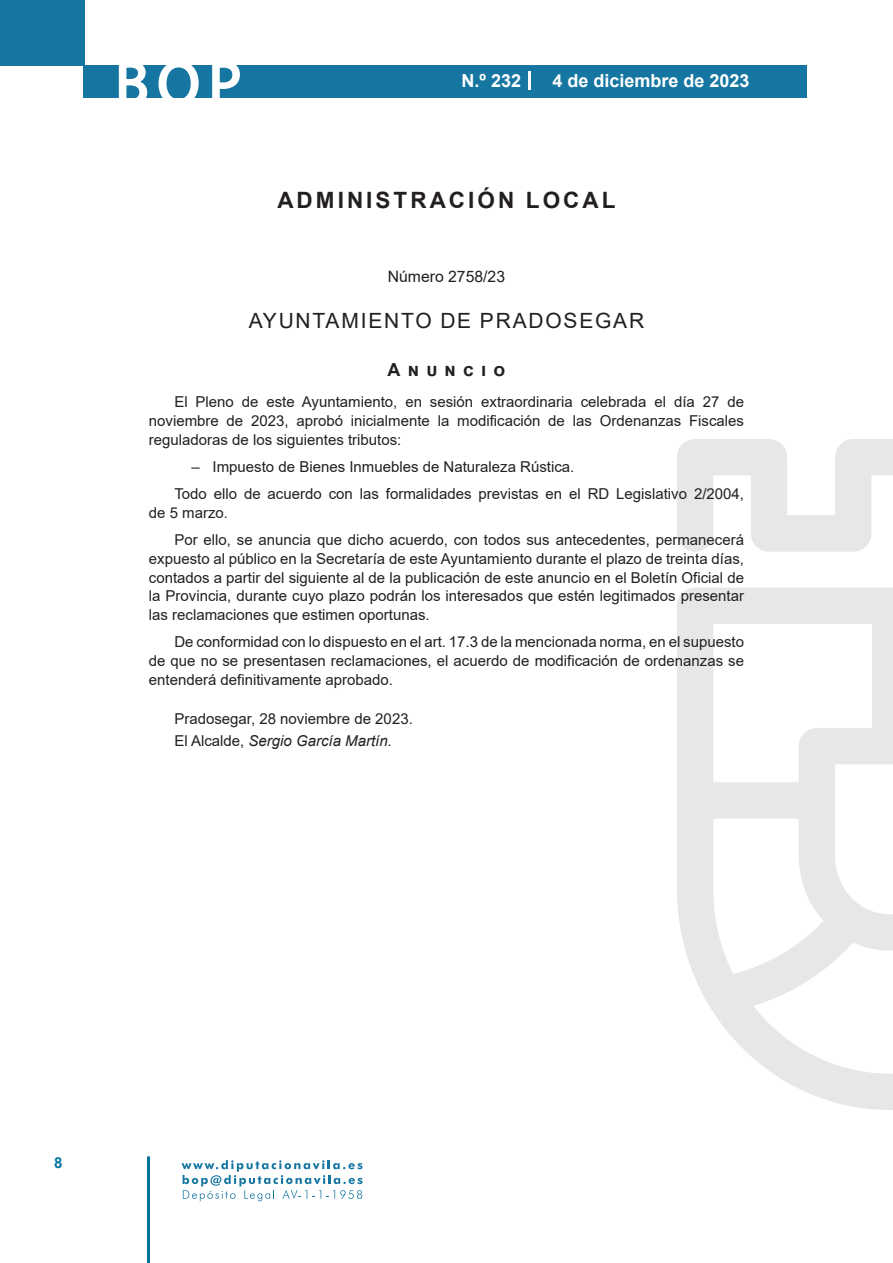
<style>
.page{position:relative;width:893px;height:1263px;background:#fff}
.page>*{position:absolute;margin:0;border:0;box-sizing:border-box;transform-origin:0 0}
.t1{font:500 61.5px "Avant Garde";color:#fff}
.h1__secion{font:700 22.5px "Arial";letter-spacing:.135em;color:#231f20}
.h2__organismo{font:21px "Arial";letter-spacing:.085em;color:#231f20}
.t2{font:700 18px "Arial";color:#fff}
.anuncio{font:700 18px "Arial";letter-spacing:.4em;color:#231f20}
.numero{font:15.75px "Arial";color:#231f20}
.texto_normal{font:15px/18.8px "Arial";color:#231f20;text-align:justify}
.fecha{font:15px "Arial";color:#231f20}
.firma{font:italic 15px "Arial";color:#231f20}
.t3{font:700 15px "Arial";color:#04739f}
.s1{font-style:normal}
</style>
<div class="page">
<div style="left:0;top:0;width:85px;height:65px;background:#1676a2"></div>
<div style="left:84px;top:65px;width:723px;height:33px;background:#1676a2"></div>
<svg style="left:118px;top:65px;width:30px;height:33px"></svg>
<svg style="left:158px;top:65px;width:41px;height:33px"></svg>
<svg style="left:212px;top:65px;width:28px;height:33px"></svg>
<svg style="left:182px;top:1160px;width:181px;height:41px"></svg>
<hr style="left:147px;top:1156px;width:3px;height:107px;background:#04739f">
<svg style="left:529px;top:71px;width:2px;height:19px"></svg>
<svg style="left:677px;top:439px;width:216px;height:671px"></svg>
<h1 class="t1" style="left:115px;top:46px;width:128px">BOP</h1>
<p class="t2" style="left:462px;top:68px;width:61px">N.º 232</p>
<p class="t2" style="left:552px;top:68px;width:199px">4 de diciembre de 2023</p>
<p class="h1__secion" style="left:277px;top:184px;width:340px">ADMINISTRACIÓN LOCAL</p>
<p class="numero" style="left:388px;top:266px;width:119px">Número 2758/23</p>
<p class="h2__organismo" style="left:249px;top:307px;width:397px">AYUNTAMIENTO DE PRADOSEGAR</p>
<p class="anuncio" style="left:388px;top:356px;width:119px">Anuncio</p>
<p class="texto_normal" style="left:149px;top:392px;width:597px;text-indent:26px">El Pleno de este Ayuntamiento, en sesión extraordinaria celebrada el día 27 de noviembre de 2023, aprobó inicialmente la modificación de las Ordenanzas Fiscales reguladoras de los siguientes tributos:</p>
<p class="texto_normal" style="left:191px;top:457px;width:385px">– Impuesto de Bienes Inmuebles de Naturaleza Rústica.</p>
<p class="texto_normal" style="left:149px;top:484px;width:597px;text-indent:26px">Todo ello de acuerdo con las formalidades previstas en el RD Legislativo 2/2004, de 5 marzo.</p>
<p class="texto_normal" style="left:149px;top:530px;width:597px;text-indent:26px">Por ello, se anuncia que dicho acuerdo, con todos sus antecedentes, permanecerá expuesto al público en la Secretaría de este Ayuntamiento durante el plazo de treinta días, contados a partir del siguiente al de la publicación de este anuncio en el Boletín Oficial de la Provincia, durante cuyo plazo podrán los interesados que estén legitimados presentar las reclamaciones que estimen oportunas.</p>
<p class="texto_normal" style="left:149px;top:633px;width:597px;text-indent:26px">De conformidad con lo dispuesto en el art. 17.3 de la mencionada norma, en el supuesto de que no se presentasen reclamaciones, el acuerdo de modificación de ordenanzas se entenderá definitivamente aprobado.</p>
<p class="fecha" style="left:174px;top:708px;width:240px">Pradosegar, 28 noviembre de 2023.</p>
<p class="firma" style="left:174px;top:731px;width:219px"><span class="s1">El Alcalde,</span> Sergio García Martín.</p>
<p class="t3" style="left:54px;top:1152px;width:10px">8</p>
</div>
